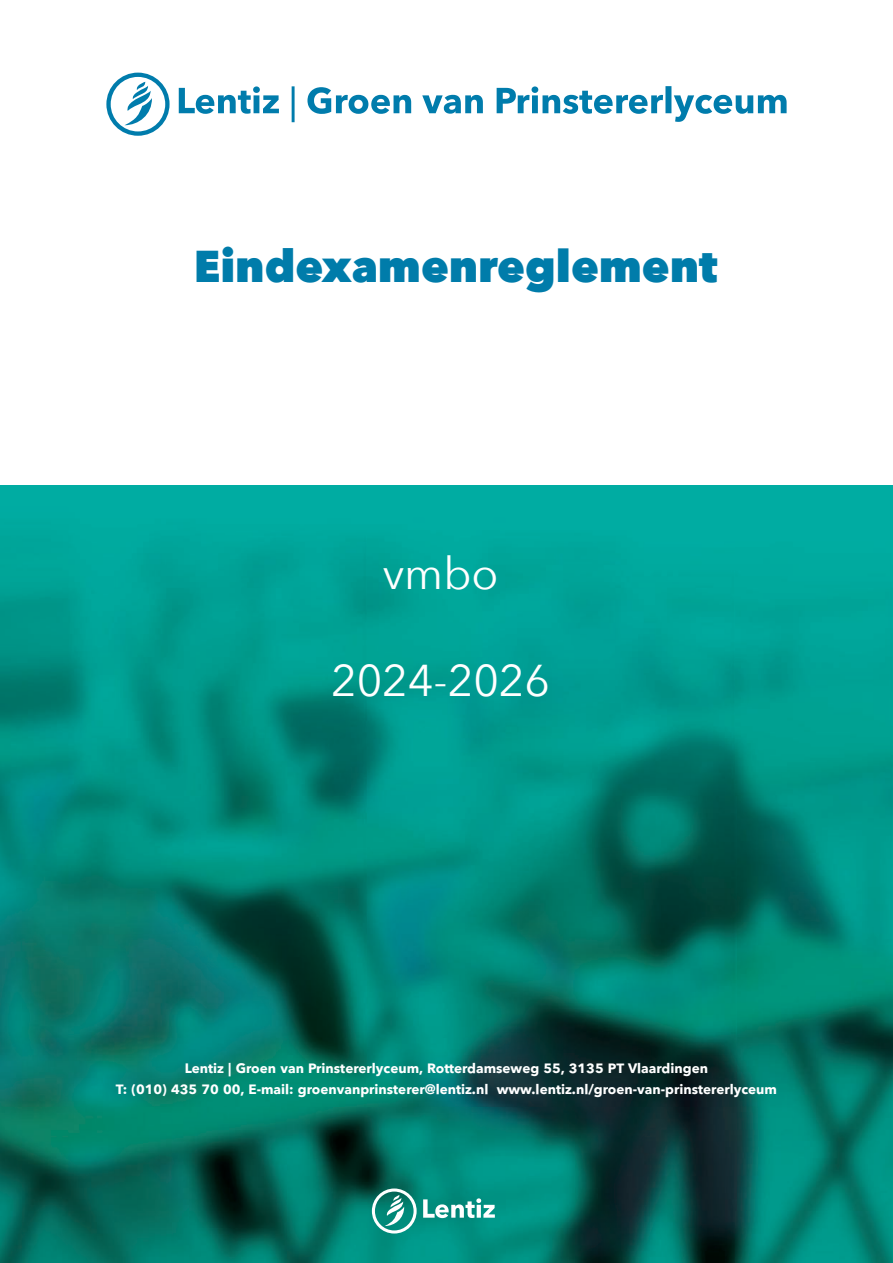
<style>
.page{position:relative;width:893px;height:1263px;background:#fff}
.page>*{position:absolute;margin:0;border:0;box-sizing:border-box;transform-origin:0 0}
.t1{font:800 44.4px "Avenir Next";color:#007caa}
.t2{font:44.4px "Avenir Next";color:#fff}
.t3{font:700 13.5px/21px "Avenir Next";color:#fff;text-align:center}
</style>
<div class="page">
<img style="left:0;top:485px;width:893px;height:778px">
<svg style="left:423px;top:1198px;width:72px;height:20px"></svg>
<svg style="left:372px;top:1188px;width:45px;height:45px"></svg>
<svg style="left:179px;top:86px;width:608px;height:36px"></svg>
<svg style="left:106px;top:73px;width:64px;height:63px"></svg>
<h1 class="t1" style="left:194px;top:238px;width:526px">Eindexamenreglement</h1>
<h1 class="t2" style="left:383px;top:536px;width:117px">vmbo</h1>
<h1 class="t2" style="left:331px;top:643px;width:221px">2024-2026</h1>
<p class="t3" style="left:116px;top:1058px;width:662px">Lentiz | Groen van Prinstererlyceum, Rotterdamseweg 55, 3135 PT Vlaardingen<br>T: (010) 435 70 00, E-mail: groenvanprinsterer@lentiz.nl www.lentiz.nl/groen-van-prinstererlyceum</p>
</div>
